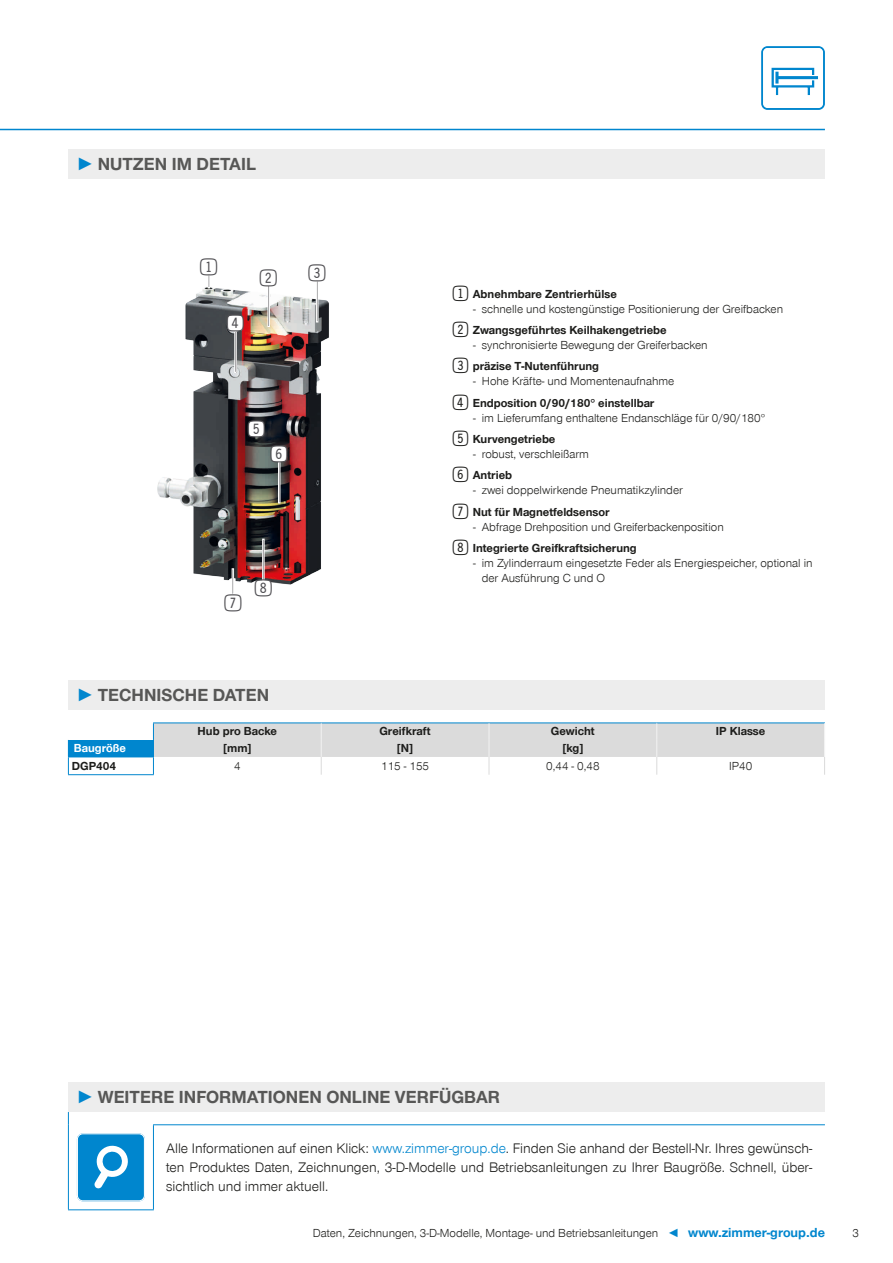
<style>
.page{position:relative;width:893px;height:1263px;background:#fff}
.page>*{position:absolute;margin:0;border:0;box-sizing:border-box;transform-origin:0 0}
.t1{font:28.2px "Double Digits Super Square";color:#4f4e52}
.t2{font:700 18px "Zimmer Group Sans Global";color:#575756}
.CB_AF_Fließtext_9_5{font:300 14.25px/19.2px "Zimmer Group Sans Global";color:#1d1d1b;text-align:justify}
.CB_AF_Seitenzahl_rec{font:300 12px/15px "Zimmer Group Sans Global";color:#1d1d1b}
.CB_AF_Fußnote_zentri{font:700 12px "Zimmer Group Sans Global";color:#1d1d1b}
.CB_AF_Fußnote_zentri-2{font:300 12px "Zimmer Group Sans Global";color:#1d1d1b}
.CB_AF_Tabellentext_B{font:700 12px "Zimmer Group Sans Global";color:#fff}
.CB_AF_Seitenzahl_lin{font:700 12px "Zimmer Group Sans Global";color:#1d1d1b}
.s1{font-family:"Zimmer Group Sans";color:#0086ce}
.s2{font-family:"Double Digits Super Square";font-weight:400;font-size:25.5px}
.s3{color:#0086ce}
.s4{font-weight:700;font-size:13.5px;color:#0086ce}
</style>
<div class="page">
<svg style="left:761px;top:46px;width:64px;height:64px"></svg>
<img style="left:157px;top:287px;width:172px;height:298px">
<svg style="left:208px;top:275px;width:2px;height:13px"></svg>
<div style="left:268px;top:285px;width:2px;height:42px;border:1px solid #fff"></div>
<div style="left:316px;top:281px;width:2px;height:41px;border:1px solid #fff"></div>
<div style="left:248px;top:421px;width:16px;height:16px;background:#fff;border-radius:50%"></div>
<div style="left:262px;top:539px;width:2px;height:41px;border:1px solid #fff"></div>
<div style="left:255px;top:580px;width:16px;height:16px;background:#fff;border-radius:50%"></div>
<div style="left:227px;top:315px;width:16px;height:16px;background:#fff;border-radius:50%"></div>
<div style="left:232px;top:569px;width:2px;height:25px;border:1px solid #fff"></div>
<div style="left:278px;top:462px;width:2px;height:41px;border:1px solid #fff"></div>
<div style="left:271px;top:446px;width:16px;height:16px;background:#fff;border-radius:50%"></div>
<hr style="left:0;top:129px;width:825px;height:1px;background:#0086ce">
<div style="left:68px;top:149px;width:757px;height:30px;background:#ededed"></div>
<div style="left:68px;top:680px;width:757px;height:30px;background:#ededed"></div>
<div style="left:68px;top:740px;width:85px;height:17px;background:#0086ce"></div>
<hr style="left:68px;top:774px;width:86px;height:1px;background:#0086ce">
<hr style="left:153px;top:722px;width:168px;height:1px;background:#0086ce">
<hr style="left:321px;top:722px;width:168px;height:1px;background:#0086ce">
<hr style="left:489px;top:722px;width:168px;height:1px;background:#0086ce">
<hr style="left:657px;top:722px;width:168px;height:1px;background:#0086ce">
<svg style="left:68px;top:757px;width:1px;height:17px"></svg>
<svg style="left:153px;top:723px;width:672px;height:52px"></svg>
<hr style="left:68px;top:756px;width:86px;height:1px;background:#0086ce">
<div style="left:68px;top:1082px;width:757px;height:30px;background:#ededed"></div>
<hr style="left:153px;top:1124px;width:672px;height:1px;background:#0086ce">
<svg style="left:68px;top:1112px;width:1px;height:13px"></svg>
<hr style="left:68px;top:1125px;width:1px;height:84px;background:#0086ce">
<hr style="left:153px;top:1125px;width:1px;height:84px;background:#0086ce">
<hr style="left:68px;top:1209px;width:86px;height:1px;background:#0086ce">
<div style="left:77px;top:1133px;width:68px;height:68px;background:#0086ce;border-radius:6px"></div>
<svg style="left:94px;top:1145px;width:34px;height:44px"></svg>
<div style="left:77px;top:1133px;width:68px;height:68px;border:1px solid #fff;border-radius:5px"></div>
<p class="t2" style="left:77px;top:153px;width:181px"><span class="s1">►</span> NUTZEN IM DETAIL</p>
<p class="t1" style="left:200px;top:255px;width:23px">1</p>
<p class="t1" style="left:260px;top:263px;width:72px">2 3</p>
<p class="t1" style="left:227px;top:311px;width:23px">4</p>
<p class="t1" style="left:248px;top:417px;width:23px">5</p>
<p class="t1" style="left:270px;top:442px;width:23px">6</p>
<p class="t1" style="left:224px;top:590px;width:23px">7</p>
<p class="t1" style="left:255px;top:576px;width:23px">8</p>
<p class="CB_AF_Fußnote_zentri" style="left:453px;top:286px;width:165px"><span class="s2">1</span>Abnehmbare Zentrierhülse</p>
<p class="CB_AF_Seitenzahl_rec" style="left:473px;top:301px;width:311px">- schnelle und kostengünstige Positionierung der Greifbacken</p>
<p class="CB_AF_Fußnote_zentri" style="left:453px;top:323px;width:215px"><span class="s2">2</span>Zwangsgeführtes Keilhakengetriebe</p>
<p class="CB_AF_Seitenzahl_rec" style="left:473px;top:337px;width:236px">- synchronisierte Bewegung der Greiferbacken</p>
<p class="CB_AF_Fußnote_zentri" style="left:453px;top:359px;width:148px"><span class="s2">3</span>präzise T-Nutenführung</p>
<p class="CB_AF_Seitenzahl_rec" style="left:473px;top:374px;width:203px">- Hohe Kräfte- und Momentenaufnahme</p>
<p class="CB_AF_Fußnote_zentri" style="left:453px;top:395px;width:203px"><span class="s2">4</span>Endposition 0/90/180° einstellbar</p>
<p class="CB_AF_Seitenzahl_rec" style="left:473px;top:410px;width:293px">- im Lieferumfang enthaltene Endanschläge für 0/90/180°</p>
<p class="CB_AF_Fußnote_zentri" style="left:453px;top:432px;width:104px"><span class="s2">5</span>Kurvengetriebe</p>
<p class="CB_AF_Seitenzahl_rec" style="left:473px;top:446px;width:117px">- robust, verschleißarm</p>
<p class="CB_AF_Fußnote_zentri" style="left:453px;top:468px;width:61px"><span class="s2">6</span>Antrieb</p>
<p class="CB_AF_Seitenzahl_rec" style="left:473px;top:483px;width:211px">- zwei doppelwirkende Pneumatikzylinder</p>
<p class="CB_AF_Fußnote_zentri" style="left:453px;top:505px;width:158px"><span class="s2">7</span>Nut für Magnetfeldsensor</p>
<p class="CB_AF_Seitenzahl_rec" style="left:473px;top:519px;width:252px">- Abfrage Drehposition und Greiferbackenposition</p>
<p class="CB_AF_Fußnote_zentri" style="left:453px;top:541px;width:185px"><span class="s2">8</span>Integrierte Greifkraftsicherung</p>
<p class="CB_AF_Seitenzahl_rec" style="left:482px;top:556px;width:332px;text-indent:-9px">- im Zylinderraum eingesetzte Feder als Energiespeicher, optional in der Ausführung C und O</p>
<p class="t2" style="left:77px;top:684px;width:194px"><span class="s1">►</span> TECHNISCHE DATEN</p>
<p class="CB_AF_Fußnote_zentri" style="left:198px;top:724px;width:81px">Hub pro Backe</p>
<p class="CB_AF_Fußnote_zentri" style="left:379px;top:724px;width:53px">Greifkraft</p>
<p class="CB_AF_Fußnote_zentri" style="left:551px;top:724px;width:45px">Gewicht</p>
<p class="CB_AF_Fußnote_zentri" style="left:716px;top:724px;width:51px">IP Klasse</p>
<p class="CB_AF_Tabellentext_B" style="left:74px;top:741px;width:54px">Baugröße</p>
<p class="CB_AF_Fußnote_zentri" style="left:223px;top:741px;width:29px">[mm]</p>
<p class="CB_AF_Fußnote_zentri" style="left:397px;top:741px;width:17px">[N]</p>
<p class="CB_AF_Fußnote_zentri" style="left:563px;top:741px;width:22px">[kg]</p>
<p class="CB_AF_Seitenzahl_lin" style="left:72px;top:759px;width:46px">DGP404</p>
<p class="CB_AF_Fußnote_zentri-2" style="left:234px;top:759px;width:8px">4</p>
<p class="CB_AF_Fußnote_zentri-2" style="left:381px;top:759px;width:50px">115 - 155</p>
<p class="CB_AF_Fußnote_zentri-2" style="left:546px;top:759px;width:55px">0,44 - 0,48</p>
<p class="CB_AF_Fußnote_zentri-2" style="left:729px;top:759px;width:25px">IP40</p>
<p class="t2" style="left:77px;top:1086px;width:425px"><span class="s1">►</span> WEITERE INFORMATIONEN ONLINE VERFÜGBAR</p>
<p class="CB_AF_Fließtext_9_5" style="left:166px;top:1138px;width:647px">Alle Informationen auf einen Klick: <span class="s3">www.zimmer-group.de</span>. Finden Sie anhand der Bestell-Nr. Ihres gewünsch&shy;ten Produktes Daten, Zeichnungen, 3-D-Modelle und Betriebsanleitungen zu Ihrer Baugröße. Schnell, über&shy;sichtlich und immer aktuell.</p>
<p class="CB_AF_Seitenzahl_rec" style="left:313px;top:1225px;width:514px">Daten, Zeichnungen, 3-D-Modelle, Montage- und Betriebsanleitungen <span class="s3">◄</span> <span class="s4">www.zimmer-group.de</span></p>
<p class="CB_AF_Seitenzahl_rec" style="left:852px;top:1225px;width:8px">3</p>
</div>
